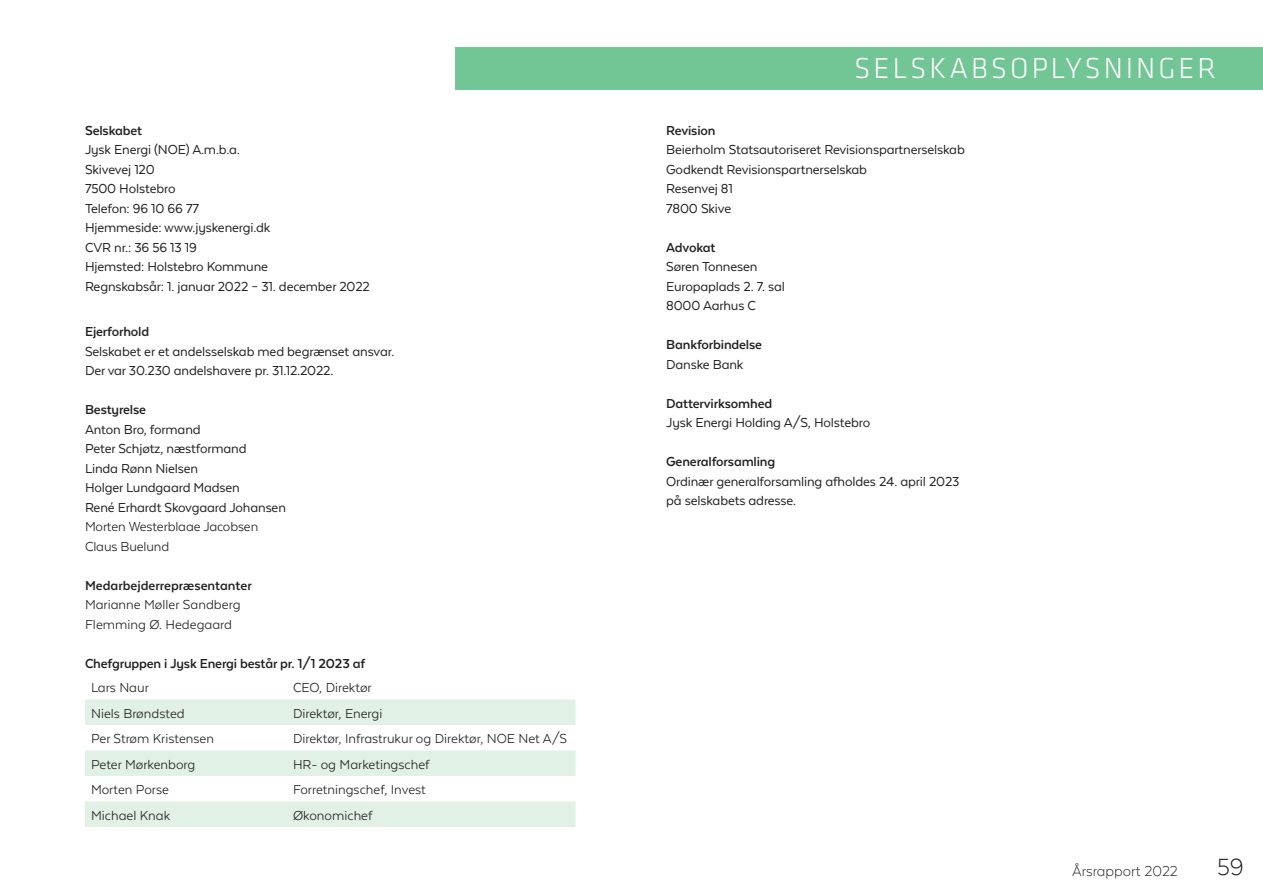
<style>
.page{position:relative;width:1263px;height:893px;background:#fff}
.page>*{position:absolute;margin:0;border:0;box-sizing:border-box;transform-origin:0 0}
.Overskrift_Afsnit{font:300 30px "Klavika";letter-spacing:.1em;color:#fff}
.t1{font:300 27px "Texta Alt";color:#231f20}
.t2{font:300 16.5px "Texta Alt";color:#231f20}
.t3{font:15px "Texta Alt";letter-spacing:-.01em;color:#231f20}
.t4{font:15px "Texta Alt";color:#231f20}
.t5{font:700 15px "Texta Alt";letter-spacing:-.01em;color:#231f20}
</style>
<div class="page">
<div style="left:455px;top:47px;width:808px;height:42px;background:#72c594"></div>
<svg style="left:85px;top:699px;width:490px;height:128px;fill:#e1f1e5"></svg>
<p class="t5" style="left:85px;top:122px;width:59px">Selskabet</p>
<p class="t3" style="left:85px;top:142px;width:156px">Jysk Energi (NOE) A.m.b.a.</p>
<p class="t3" style="left:85px;top:161px;width:71px">Skivevej 120</p>
<p class="t3" style="left:85px;top:181px;width:92px">7500 Holstebro</p>
<p class="t3" style="left:85px;top:200px;width:115px">Telefon: 96 10 66 77</p>
<p class="t3" style="left:85px;top:220px;width:187px">Hjemmeside: www.jyskenergi.dk</p>
<p class="t3" style="left:85px;top:239px;width:113px">CVR nr.: 36 56 13 19</p>
<p class="t3" style="left:85px;top:259px;width:185px">Hjemsted: Holstebro Kommune</p>
<p class="t3" style="left:85px;top:278px;width:286px">Regnskabsår: 1. januar 2022 – 31. december 2022</p>
<p class="t5" style="left:85px;top:324px;width:66px">Ejerforhold</p>
<p class="t3" style="left:85px;top:344px;width:311px">Selskabet er et andelsselskab med begrænset ansvar.</p>
<p class="t3" style="left:85px;top:363px;width:250px">Der var 30.230 andelshavere pr. 31.12.2022.</p>
<p class="t5" style="left:85px;top:402px;width:63px">Bestyrelse</p>
<p class="t3" style="left:85px;top:422px;width:117px">Anton Bro, formand</p>
<p class="t3" style="left:85px;top:441px;width:163px">Peter Schjøtz, næstformand</p>
<p class="t3" style="left:85px;top:461px;width:115px">Linda Rønn Nielsen</p>
<p class="t3" style="left:85px;top:480px;width:156px">Holger Lundgaard Madsen</p>
<p class="t3" style="left:85px;top:500px;width:202px">René Erhardt Skovgaard Johansen</p>
<p class="t4" style="left:85px;top:519px;width:175px">Morten Westerblaae Jacobsen</p>
<p class="t4" style="left:85px;top:539px;width:86px">Claus Buelund</p>
<p class="t5" style="left:85px;top:578px;width:168px">Medarbejderrepræsentanter</p>
<p class="t4" style="left:85px;top:597px;width:157px">Marianne Møller Sandberg</p>
<p class="t4" style="left:85px;top:617px;width:149px">Flemming Ø. Hedegaard</p>
<p class="t5" style="left:85px;top:656px;width:282px">Chefgruppen i Jysk Energi består pr. 1/1 2023 af</p>
<p class="t4" style="left:91px;top:680px;width:59px">Lars Naur</p>
<p class="t4" style="left:293px;top:680px;width:80px">CEO, Direktør</p>
<p class="t4" style="left:91px;top:706px;width:95px">Niels Brøndsted</p>
<p class="t4" style="left:293px;top:706px;width:91px">Direktør, Energi</p>
<p class="t4" style="left:91px;top:731px;width:125px">Per Strøm Kristensen</p>
<p class="t4" style="left:293px;top:731px;width:276px">Direktør, Infrastrukur og Direktør, NOE Net A/S</p>
<p class="t4" style="left:91px;top:757px;width:106px">Peter Mørkenborg</p>
<p class="t4" style="left:293px;top:757px;width:138px">HR- og Marketingschef</p>
<p class="t4" style="left:91px;top:782px;width:79px">Morten Porse</p>
<p class="t4" style="left:293px;top:782px;width:134px">Forretningschef, Invest</p>
<p class="t4" style="left:91px;top:808px;width:81px">Michael Knak</p>
<p class="t4" style="left:293px;top:808px;width:81px">Økonomichef</p>
<p class="Overskrift_Afsnit" style="left:854px;top:51px;width:363px">SELSKABSOPLYSNINGER</p>
<p class="t5" style="left:666px;top:122px;width:51px">Revision</p>
<p class="t3" style="left:666px;top:142px;width:300px">Beierholm Statsautoriseret Revisionspartnerselskab</p>
<p class="t3" style="left:666px;top:161px;width:202px">Godkendt Revisionspartnerselskab</p>
<p class="t3" style="left:666px;top:181px;width:68px">Resenvej 81</p>
<p class="t3" style="left:666px;top:200px;width:67px">7800 Skive</p>
<p class="t5" style="left:666px;top:239px;width:51px">Advokat</p>
<p class="t3" style="left:666px;top:259px;width:93px">Søren Tonnesen</p>
<p class="t3" style="left:666px;top:278px;width:120px">Europaplads 2. 7. sal</p>
<p class="t3" style="left:666px;top:298px;width:91px">8000 Aarhus C</p>
<p class="t5" style="left:666px;top:337px;width:97px">Bankforbindelse</p>
<p class="t3" style="left:666px;top:356px;width:79px">Danske Bank</p>
<p class="t5" style="left:666px;top:395px;width:108px">Dattervirksomhed</p>
<p class="t3" style="left:666px;top:415px;width:206px">Jysk Energi Holding A/S, Holstebro</p>
<p class="t5" style="left:666px;top:454px;width:111px">Generalforsamling</p>
<p class="t3" style="left:666px;top:473px;width:295px">Ordinær generalforsamling afholdes 24. april 2023</p>
<p class="t3" style="left:666px;top:493px;width:132px">på selskabets adresse.</p>
<p class="t2" style="left:1072px;top:862px;width:107px">Årsrapport 2022</p>
<h2 class="t1" style="left:1217px;top:853px;width:28px">59</h2>
</div>
